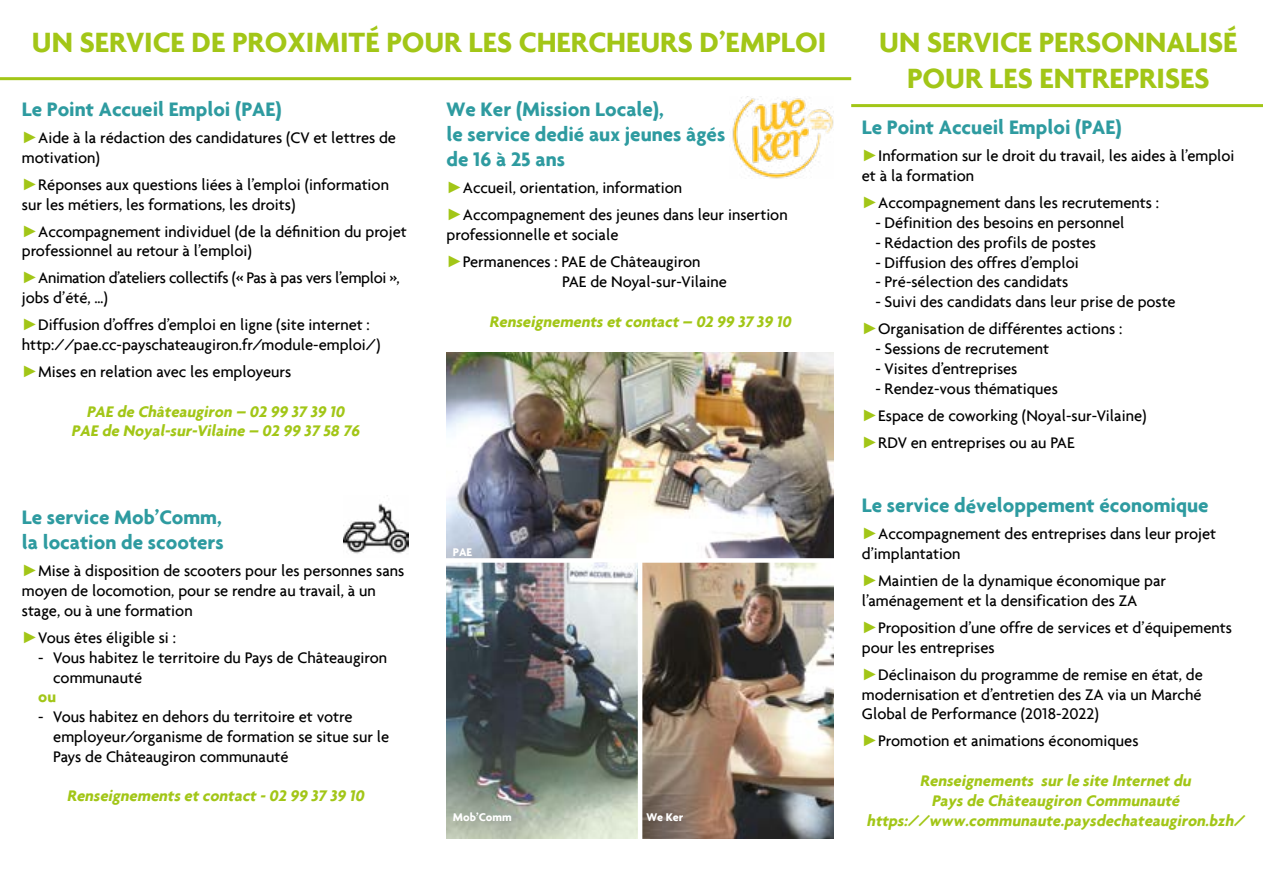
<style>
.page{position:relative;width:1263px;height:893px;background:#fff}
.page>*{position:absolute;margin:0;border:0;box-sizing:border-box;transform-origin:0 0}
.t1{font:700 30px/36px "Agenda";color:#a2c617;text-align:center}
.t2{font:700 21px/25.2px "Agenda";color:#2e9ba0}
.t3{font:500 16.5px/19.8px "Agenda";color:#000}
.t4{font:italic 700 16.5px/19.8px "Agenda";color:#a2c617;text-align:center}
.t5{font:500 16.5px/19.8px "Agenda";letter-spacing:-.02em;color:#000}
.t6{font:700 16.5px "Agenda";color:#a2c617}
.t7{font:700 12px "Agenda";color:#fff}
.s1{font-family:"Century Gothic";font-weight:400;color:#a2c617}
</style>
<div class="page">
<img style="left:446px;top:563px;width:388px;height:276px">
<img style="left:446px;top:353px;width:388px;height:205px">
<img style="left:343px;top:495px;width:65px;height:59px">
<hr style="left:0;top:77px;width:851px;height:3px;background:#a2c617">
<hr style="left:851px;top:104px;width:412px;height:3px;background:#a2c617">
<hr style="left:638px;top:556px;width:4px;height:337px;background:#fff">
<img style="left:732px;top:96px;width:102px;height:83px">
<h1 class="t1" style="left:32px;top:24px;width:796px">UN SERVICE DE PROXIMITÉ POUR LES CHERCHEURS D’EMPLOI</h1>
<p class="t2" style="left:22px;top:96px;width:261px">Le Point Accueil Emploi (PAE)</p>
<p class="t3" style="left:22px;top:127px;width:376px"><span class="s1">►</span>Aide à la rédaction des candidatures (CV et lettres de motivation)</p>
<p class="t3" style="left:22px;top:174px;width:369px"><span class="s1">►</span>Réponses aux questions liées à l’emploi (information sur les métiers, les formations, les droits)</p>
<p class="t3" style="left:22px;top:221px;width:386px"><span class="s1">►</span>Accompagnement individuel (de la définition du projet professionnel au retour à l’emploi)</p>
<p class="t5" style="left:22px;top:268px;width:380px"><span class="s1">►</span>Animation d’ateliers collectifs (« Pas à pas vers l’emploi », jobs d’été, …)</p>
<p class="t3" style="left:22px;top:315px;width:360px"><span class="s1">►</span>Diffusion d’offres d’emploi en ligne (site internet : http://pae.cc-payschateaugiron.fr/module-emploi/)</p>
<p class="t3" style="left:22px;top:361px;width:271px"><span class="s1">►</span>Mises en relation avec les employeurs</p>
<p class="t4" style="left:71px;top:401px;width:293px">PAE de Châteaugiron – 02 99 37 39 10<br>PAE de Noyal-sur-Vilaine – 02 99 37 58 76</p>
<p class="t2" style="left:22px;top:504px;width:203px">Le service Mob’Comm, la location de scooters</p>
<p class="t3" style="left:22px;top:561px;width:384px"><span class="s1">►</span>Mise à disposition de scooters pour les personnes sans moyen de locomotion, pour se rendre au travail, à un stage, ou à une formation</p>
<p class="t3" style="left:22px;top:627px;width:156px"><span class="s1">►</span>Vous êtes éligible si :</p>
<p class="t3" style="left:53px;top:647px;width:335px;text-indent:-15px">- Vous habitez le territoire du Pays de Châteaugiron communauté</p>
<p class="t6" style="left:38px;top:687px;width:19px">ou</p>
<p class="t3" style="left:53px;top:707px;width:337px;text-indent:-15px">- Vous habitez en dehors du territoire et votre employeur/organisme de formation se situe sur le<br>Pays de Châteaugiron communauté</p>
<p class="t4" style="left:67px;top:786px;width:302px">Renseignements et contact -02 99 37 39 10</p>
<p class="t2" style="left:446px;top:96px;width:280px">We Ker (Mission Locale),<br>le service dedié aux jeunes âgés de 16 à 25 ans</p>
<p class="t3" style="left:446px;top:174px;width:343px;line-height:27px"><span class="s1">►</span>Accueil, orientation, information <span class="s1">►</span>Accompagnement des jeunes dans leur insertion</p>
<p class="t3" style="left:446px;top:221px;width:255px;line-height:27px">professionnelle et sociale <span class="s1">►</span>Permanences : PAE de Châteaugiron</p>
<p class="t3" style="left:562px;top:271px;width:166px">PAE de Noyal-sur-Vilaine</p>
<p class="t4" style="left:489px;top:311px;width:307px">Renseignements et contact – 02 99 37 39 10</p>
<p class="t7" style="left:453px;top:544px;width:21px">PAE</p>
<p class="t7" style="left:453px;top:810px;width:60px">Mob’Comm</p>
<p class="t7" style="left:646px;top:810px;width:39px">We Ker</p>
<h1 class="t1" style="left:879px;top:24px;width:360px">UN SERVICE PERSONNALISÉ<br>POUR LES ENTREPRISES</h1>
<p class="t2" style="left:862px;top:115px;width:261px">Le Point Accueil Emploi (PAE)</p>
<p class="t3" style="left:862px;top:146px;width:374px"><span class="s1">►</span>Information sur le droit du travail, les aides à l’emploi et à la formation</p>
<p class="t3" style="left:862px;top:193px;width:299px"><span class="s1">►</span>Accompagnement dans les recrutements :</p>
<p class="t3" style="left:875px;top:212px;width:251px">- Définition des besoins en personnel</p>
<p class="t3" style="left:875px;top:232px;width:222px">- Rédaction des profils de postes</p>
<p class="t3" style="left:875px;top:252px;width:205px">- Diffusion des offres d’emploi</p>
<p class="t3" style="left:875px;top:272px;width:195px">- Pré-sélection des candidats</p>
<p class="t3" style="left:862px;top:288px;width:315px;line-height:27px;text-indent:13px">- Suivi des candidats dans leur prise de poste <span class="s1">►</span>Organisation de différentes actions :</p>
<p class="t3" style="left:875px;top:338px;width:175px">- Sessions de recrutement</p>
<p class="t3" style="left:875px;top:358px;width:144px">- Visites d’entreprises</p>
<p class="t3" style="left:862px;top:374px;width:286px;line-height:27px;text-indent:13px">- Rendez-vous thématiques<br><span class="s1">►</span>Espace de coworking (Noyal-sur-Vilaine) <span class="s1">►</span>RDV en entreprises ou au PAE</p>
<p class="t2" style="left:862px;top:493px;width:348px">Le service d veloppement économique</p>
<p class="t3" style="left:862px;top:524px;width:356px"><span class="s1">►</span>Accompagnement des entreprises dans leur projet d’implantation</p>
<p class="t3" style="left:862px;top:571px;width:306px"><span class="s1">►</span>Maintien de la dynamique économique par l’aménagement et la densification des ZA</p>
<p class="t3" style="left:862px;top:617px;width:372px"><span class="s1">►</span>Proposition d’une offre de services et d’équipements pour les entreprises</p>
<p class="t3" style="left:862px;top:664px;width:343px;text-align:justify"><span class="s1">►</span>Déclinaison du programme de remise en état, de modernisation et d’entretien des ZA via un Marché Global de Performance (2018-2022)</p>
<p class="t3" style="left:862px;top:731px;width:278px"><span class="s1">►</span>Promotion et animations économiques</p>
<p class="t4" style="left:867px;top:770px;width:382px">Renseignements surle site Internet du<br>Pays de Châteaugiron Communauté https://www.communaute.paysdechateaugiron.bzh/</p>
<p class="t2" style="left:966px;top:493px;width:12px">é</p>
</div>
